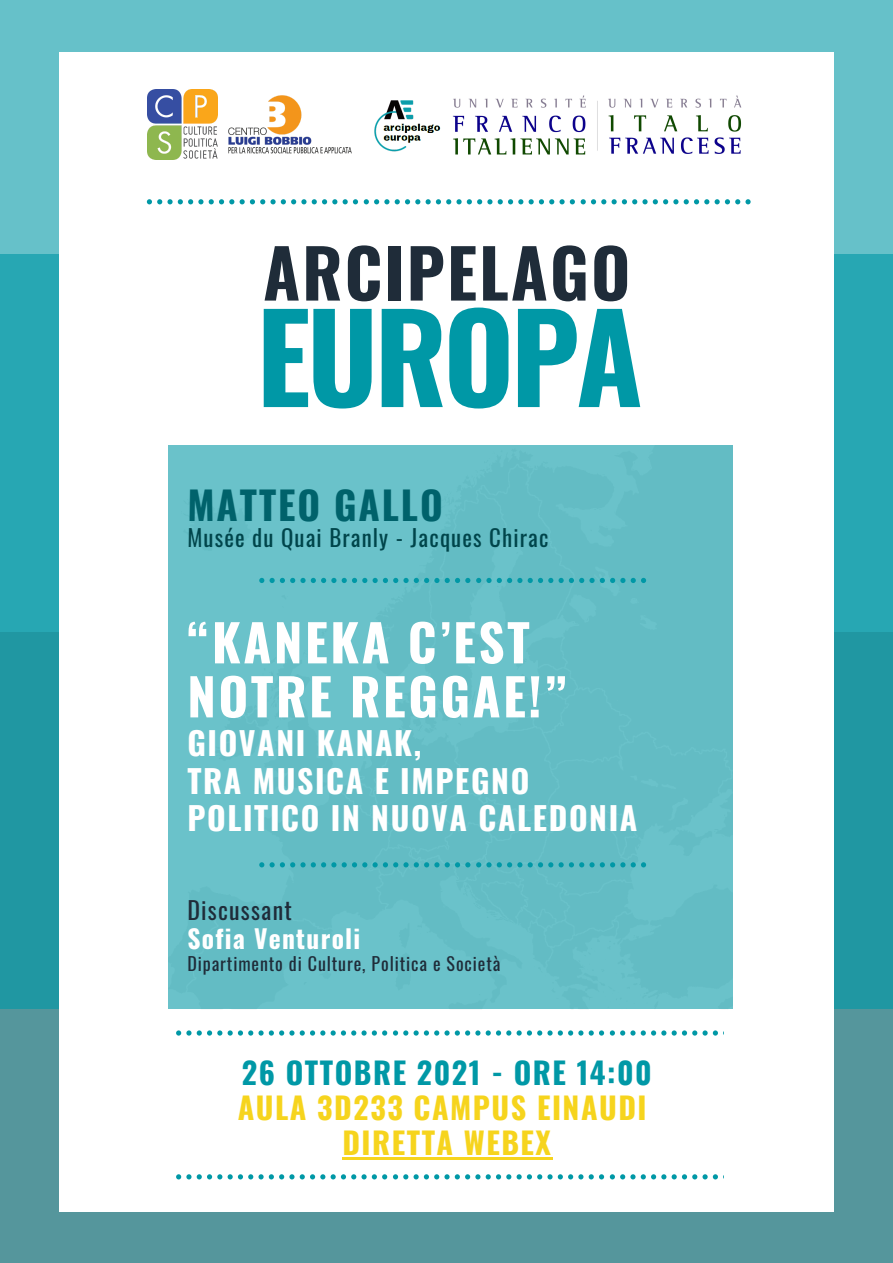
<style>
.page{position:relative;width:893px;height:1263px;background:#fff}
.page>*{position:absolute;margin:0;border:0;box-sizing:border-box;transform-origin:0 0}
.t1{font:700 121.2px "Oswald";letter-spacing:-.03em;color:#0098a6}
.t2{font:700 67.2px "Oswald";letter-spacing:.03em;color:#1f2c39}
.t3{font:700 50.85px/54px "Oswald";letter-spacing:.05em;color:#fff}
.t4{font:700 38.78px "Oswald";letter-spacing:.05em;color:#00626b}
.t5{font:700 31.88px/36.6px "Oswald";letter-spacing:.05em;color:#fff}
.t6{font:700 30.15px "Oswald";letter-spacing:.05em;color:#f6d41d}
.t7{font:700 30.15px "Oswald";letter-spacing:.05em;color:#0098a6}
.t8{font:700 25.5px "Oswald";letter-spacing:.05em;color:#fff}
.t9{font:24px "Oswald";letter-spacing:.05em;color:#1f2c39}
.t10{font:22.8px "Oswald";letter-spacing:.05em;color:#00454b}
.t11{font:18px "Oswald";letter-spacing:.05em;color:#1f2c39}
</style>
<div class="page">
<div style="left:0;top:0;width:893px;height:631px;background:#66c1c9"></div>
<div style="left:0;top:632px;width:893px;height:631px;background:#55969c"></div>
<div style="left:0;top:254px;width:893px;height:755px;background:linear-gradient(to bottom,#29abb7,#1e939e)"></div>
<div style="left:60px;top:52px;width:774px;height:1159px;background:#fff"></div>
<svg style="left:147px;top:199px;width:211px;height:5px"></svg>
<svg style="left:364px;top:199px;width:387px;height:5px"></svg>
<svg style="left:176px;top:1030px;width:211px;height:5px"></svg>
<svg style="left:393px;top:1030px;width:211px;height:5px"></svg>
<svg style="left:610px;top:1030px;width:114px;height:5px"></svg>
<svg style="left:176px;top:1174px;width:211px;height:5px"></svg>
<svg style="left:393px;top:1174px;width:211px;height:5px"></svg>
<svg style="left:610px;top:1174px;width:114px;height:5px"></svg>
<div style="left:169px;top:445px;width:563px;height:564px;background:#63bcc4"></div>
<svg style="left:259px;top:862px;width:211px;height:5px"></svg>
<svg style="left:476px;top:862px;width:170px;height:5px"></svg>
<img style="left:147px;top:89px;width:71px;height:70px">
<img style="left:374px;top:100px;width:67px;height:52px">
<img style="left:452px;top:95px;width:290px;height:60px">
<img style="left:228px;top:95px;width:124px;height:59px">
<svg style="left:259px;top:578px;width:211px;height:5px"></svg>
<svg style="left:476px;top:578px;width:170px;height:5px"></svg>
<hr style="left:342px;top:1157px;width:210px;height:3px;background:#f6d41d">
<p class="t2" style="left:263px;top:220px;width:369px">ARCIPELAGO</p>
<p class="t1" style="left:256px;top:262px;width:388px">EUROPA</p>
<p class="t4" style="left:187px;top:474px;width:257px">MATTEO GALLO</p>
<p class="t10" style="left:187px;top:520px;width:363px">Musée du Quai Branly - Jacques Chirac</p>
<p class="t3" style="left:187px;top:613px;width:380px">“KANEKA C’EST<br>NOTRE REGGAE!”</p>
<p class="t5" style="left:187px;top:723px;width:236px">GIOVANI KANAK,</p>
<p class="t5" style="left:187px;top:761px;width:452px">TRA MUSICA E IMPEGNO<br>POLITICO IN NUOVA CALEDONIA</p>
<p class="t9" style="left:187px;top:891px;width:106px">Discussant</p>
<p class="t8" style="left:187px;top:919px;width:174px">Sofia Venturoli</p>
<p class="t11" style="left:187px;top:950px;width:315px">Dipartimento di Culture, Politica e Società</p>
<p class="t7" style="left:242px;top:1049px;width:411px">26 OTTOBRE 2021 - ORE 14:00</p>
<p class="t6" style="left:238px;top:1084px;width:410px">AULA 3D233 CAMPUS EINAUDI</p>
<p class="t6" style="left:342px;top:1119px;width:210px">DIRETTA WEBEX</p>
</div>
